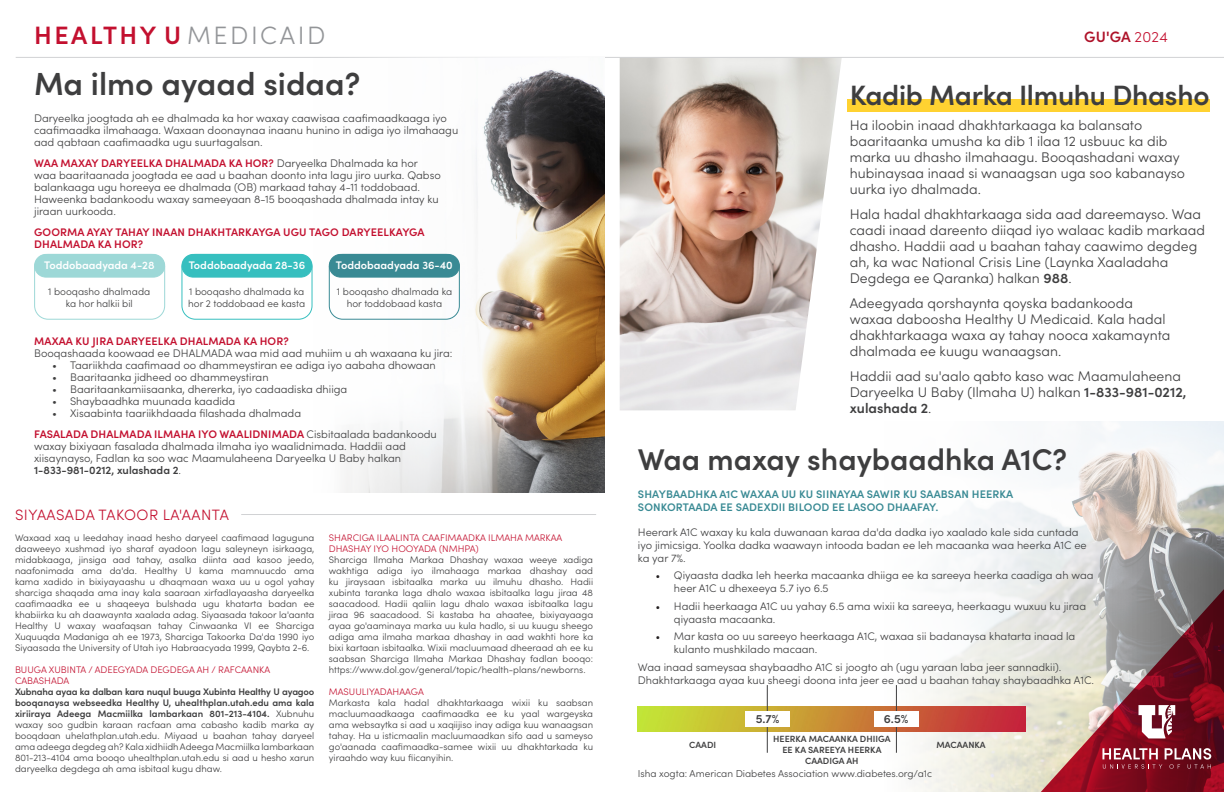
<style>
.page{position:relative;width:1224px;height:792px;background:#fff}
.page>*{position:absolute;margin:0;border:0;box-sizing:border-box;transform-origin:0 0}
.t1{font:600 32px "Sofia Pro";color:#3e3e3f}
.t2{font:600 30px "Sofia Pro";color:#3e3e3f}
.t3{font:600 28px "Sofia Pro";letter-spacing:-.01em;color:#3e3e3f}
.t4{font:600 25.2px "Sofia Pro";letter-spacing:.1em;color:#c3102f}
.t5{font:300 15px "Sofia Pro";letter-spacing:.03em;color:#c3102f}
.t6{font:600 15px "Sofia Pro";color:#ae1229}
.t7{font:300 14px/16px "Sofia Pro";color:#3e3e3f}
.t8{font:600 12px "Sofia Pro";color:#3e3e3f}
.t9{font:300 11px/12px "Sofia Pro";color:#3e3e3f}
.t10{font:600 11px/12px "Sofia Pro";letter-spacing:.01em;color:#c3102f}
.t11{font:600 11px/13.2px "Sofia Pro";letter-spacing:.01em;color:#398a94}
.t12{font:600 11px "Sofia Pro";color:#fff}
.t13{font:300 10px/12px "Sofia Pro";color:#3e3e3f;text-align:center}
.t14{font:300 9.5px/11px "Sofia Pro";color:#3e3e3f;text-align:justify}
.t15{font:300 9.5px/11px "Sofia Pro";color:#c3102f}
.t16{font:600 9px/10.8px "Sofia Pro";color:#3e3e3f;text-align:center}
.s1{font-weight:300;color:#939598}
.s2{font-weight:600;color:#c3102f}
.s3{font-weight:600}
.s4{font-weight:300;color:#c3102f}
.s5{font-family:"Minion Pro";font-weight:400;color:#231f20}
</style>
<div class="page">
<div style="left:847px;top:99px;width:363px;height:13px;background:#ffd231"></div>
<img style="left:620px;top:58px;width:222px;height:352px">
<hr style="left:16px;top:57px;width:1208px;height:1px;background:#d1d2d4">
<hr style="left:241px;top:514px;width:355px;height:1px;background:#d1d2d4">
<img style="left:281px;top:57px;width:324px;height:435px">
<img style="left:835px;top:422px;width:389px;height:370px">
<svg style="left:1033px;top:579px;width:191px;height:213px;background:#a5777a"></svg>
<svg style="left:1102px;top:748px;width:109px;height:21px;background:#984451"></svg>
<svg style="left:1139px;top:705px;width:36px;height:33px"></svg>
<img style="left:638px;top:707px;width:388px;height:24px">
<hr style="left:767px;top:685px;width:1px;height:68px;background:#3e3e3f">
<hr style="left:896px;top:685px;width:1px;height:68px;background:#3e3e3f">
<div style="left:745px;top:711px;width:45px;height:16px;background:#fff"></div>
<div style="left:874px;top:711px;width:44px;height:16px;background:#fff"></div>
<div style="left:34px;top:254px;width:131px;height:66px;border:1px solid #9dd8d7;border-radius:14px"></div>
<div style="left:35px;top:254px;width:130px;height:23px;background:#9dd8d7;border-radius:11px"></div>
<div style="left:34px;top:254px;width:131px;height:24px;border:1px solid #9dd8d7;border-radius:11px"></div>
<div style="left:181px;top:254px;width:132px;height:66px;border:1px solid #36bfbf;border-radius:14px"></div>
<div style="left:182px;top:254px;width:130px;height:23px;background:#36bfbf;border-radius:11px"></div>
<div style="left:181px;top:254px;width:132px;height:24px;border:1px solid #36bfbf;border-radius:11px"></div>
<div style="left:329px;top:254px;width:131px;height:66px;border:1px solid #398a94;border-radius:14px"></div>
<div style="left:329px;top:254px;width:130px;height:23px;background:#398a94;border-radius:11px"></div>
<div style="left:329px;top:254px;width:131px;height:24px;border:1px solid #398a94;border-radius:11px"></div>
<p class="t4" style="left:34px;top:16px;width:293px">HEALTHY U <span class="s1">MEDICAID</span></p>
<p class="t1" style="left:34px;top:60px;width:328px">Ma ilmo ayaad sidaa?</p>
<p class="t9" style="left:34px;top:111px;width:426px">Daryeelka joogtada ah ee dhalmada ka hor waxay caawisaa caafimaadkaaga iyo caafimaadka ilmahaaga. Waxaan doonaynaa inaanu hunino in adiga iyo ilmahaagu aad qabtaan caafimaadka ugu suurtagalsan.</p>
<p class="t9" style="left:34px;top:156px;width:408px"><span class="s2">WAA MAXAY DARYEELKA DHALMADA KA HOR?</span> Daryeelka Dhalmada ka hor waa baaritaanada joogtada ee aad u baahan doonto inta lagu jiro uurka. Qabso balankaaga ugu horeeya ee dhalmada (OB) markaad tahay 4-11 toddobaad.<br>Haweenka badankoodu waxay sameeyaan 8-15 booqashada dhalmada intay ku jiraan uurkooda.</p>
<p class="t10" style="left:34px;top:225px;width:392px">GOORMA AYAY TAHAY INAAN DHAKHTARKAYGA UGU TAGO DARYEELKAYGA<br>DHALMADA KA HOR?</p>
<p class="t12" style="left:44px;top:257px;width:112px">Toddobaadyada 4-28</p>
<p class="t13" style="left:48px;top:285px;width:104px">1 booqasho dhalmada ka hor halkii bil</p>
<p class="t12" style="left:189px;top:257px;width:118px">Toddobaadyada 28-36</p>
<p class="t13" style="left:188px;top:285px;width:119px;text-align:left">1 booqasho dhalmada ka hor 2 toddobaad ee kasta</p>
<p class="t12" style="left:336px;top:257px;width:118px">Toddobaadyada 36-40</p>
<p class="t13" style="left:337px;top:285px;width:117px">1 booqasho dhalmada ka hor toddobaad kasta</p>
<p class="t10" style="left:34px;top:334px;width:256px">MAXAA KU JIRA DARYEELKA DHALMADA KA HOR?</p>
<p class="t9" style="left:34px;top:347px;width:420px">Booqashaada koowaad ee DHALMADA waa mid aad muhiim u ah waxaana ku jira:</p>
<p class="t9" style="left:52px;top:359px;width:385px">• Taariikhda caafimaad oo dhammeystiran ee adiga iyo aabaha dhowaan</p>
<p class="t9" style="left:52px;top:371px;width:218px">• Baaritaanka jidheed oo dhammeystiran</p>
<p class="t9" style="left:52px;top:383px;width:297px">• Baaritaankamiisaanka, dhererka, iyo cadaadiska dhiiga</p>
<p class="t9" style="left:52px;top:395px;width:185px">• Shaybaadhka muunada kaadida</p>
<p class="t9" style="left:52px;top:407px;width:251px">• Xisaabinta taariikhdaada filashada dhalmada</p>
<p class="t9" style="left:34px;top:428px;width:404px"><span class="s2">FASALADA DHALMADA ILMAHA IYO WAALIDNIMADA</span> Cisbitaalada badankoodu waxay bixiyaan fasalada dhalmada ilmaha iyo waalidnimada. Haddii aad xiisaynayso, Fadlan ka soo wac Maamulaheena Daryeelka U Baby halkan <span class="s3">1-833-981-0212, xulashada 2</span>.</p>
<p class="t5" style="left:15px;top:503px;width:215px">SIYAASADA TAKOOR LA'AANTA</p>
<p class="t14" style="left:15px;top:531px;width:301px">Waxaad xaq u leedahay inaad hesho daryeel caafimaad laguguna daaweeyo xushmad iyo sharaf ayadoon lagu saleyneyn isirkaaga, midabkaaga, jinsiga aad tahay, asalka diinta aad kasoo jeedo, naafonimada ama da'da. Healthy U kama mamnuucdo ama kama xadido in bixiyayaashu u dhaqmaan waxa uu u ogol yahay sharciga shaqada ama inay kala saaraan xirfadlayaasha daryeelka caafimaadka ee u shaqeeya bulshada ugu khatarta badan ee khabiirka ku ah daawaynta xaalada adag. Siyaasada takoor la'aanta Healthy U waxay waafaqsan tahay Cinwaanka VI ee Sharciga Xuquuqda Madaniga ah ee 1973, Sharciga Takoorka Da'da 1990 iyo Siyaasada the University of Utah iyo Habraacyada 1999, Qaybta 2-6.</p>
<p class="t15" style="left:15px;top:663px;width:257px">BUUGA XUBINTA / ADEEGYADA DEGDEGA AH / RAFCAANKA<br>CABASHADA</p>
<p class="t14" style="left:15px;top:685px;width:301px"><span class="s3">Xubnaha ayaa ka dalban kara nuqul buuga Xubinta Healthy U ayagoo booqanaysa webseedka Healthy U, uhealthplan.utah.edu ama kala xiriiraya Adeega Macmiilka lambarkaan 801-213-4104.</span> Xubnuhu waxay soo gudbin karaan racfaan ama cabasho kadib marka ay booqdaan uhelathplan.utah.edu. Miyaad u baahan tahay daryeel ama adeega degdeg ah? Kala xidhiidh Adeega Macmiilka lambarkaan 801-213-4104 ama booqo uhealthplan.utah.edu si aad u hesho xarun daryeelka degdega ah ama isbitaal kugu dhaw.</p>
<p class="t15" style="left:329px;top:531px;width:235px">SHARCIGA ILAALINTA CAAFIMAADKA ILMAHA MARKAA<br>DHASHAY IYO HOOYADA (NMHPA)</p>
<p class="t14" style="left:329px;top:553px;width:266px">Sharciga Ilmaha Markaa Dhashay waxaa weeye xadiga wakhtiga adiga iyo ilmahaaga markaa dhashay aad ku jiraysaan isbitaalka marka uu ilmuhu dhasho. Hadii xubinta taranka laga dhalo waxaa isbitaalka lagu jiraa 48 saacadood. Hadii qaliin lagu dhalo waxaa isbitaalka lagu jiraa 96 saacadood. Si kastaba ha ahaatee, bixiyayaaga ayaa go'aaminaya marka uu kula hadlo, si uu kuugu sheego adiga ama ilmaha markaa dhashay in aad wakhti hore ka bixi kartaan isbitaalka. Wixii macluumaad dheeraad ah ee ku saabsan Sharciga Ilmaha Markaa Dhashay fadlan booqo: https://www.dol.gov/general/topic/health-plans/newborns.</p>
<p class="t15" style="left:329px;top:685px;width:96px">MASUULIYADAHAAGA</p>
<p class="t14" style="left:329px;top:696px;width:266px">Markasta kala hadal dhakhtarkaaga wixii ku saabsan macluumaadkaaga caafimaadka ee ku yaal wargeyska ama websaytka si aad u xaqiijiso inay adiga kuu wanaagsan tahay. Ha u isticmaalin macluumaadkan sifo aad u sameyso go'aanada caafimaadka-samee wixii uu dhakhtarkada ku yiraahdo way kuu fiicanyihin.</p>
<p class="t6" style="left:1084px;top:25px;width:85px">GU'GA <span class="s4">2024</span></p>
<p class="t3" style="left:850px;top:74px;width:361px">Kadib Marka Ilmuhu Dhasho</p>
<p class="t7" style="left:850px;top:116px;width:337px">Ha iloobin inaad dhakhtarkaaga ka balansato baaritaanka umusha ka dib 1 ilaa 12 usbuuc ka dib marka uu dhasho ilmahaagu. Booqashadani waxay hubinaysaa inaad si wanaagsan uga soo kabanayso uurka iyo dhalmada.</p>
<p class="t7" style="left:850px;top:205px;width:357px">Hala hadal dhakhtarkaaga sida aad dareemayso. Waa caadi inaad dareento diiqad iyo walaac kadib markaad dhasho. Haddii aad u baahan tahay caawimo degdeg ah, ka wac National Crisis Line (Laynka Xaaladaha Degdega ee Qaranka) halkan <span class="s3">988</span>.</p>
<p class="t7" style="left:850px;top:294px;width:322px">Adeegyada qorshaynta qoyska badankooda waxaa daboosha Healthy U Medicaid. Kala hadal dhakhtarkaaga waxa ay tahay nooca xakamaynta dhalmada ee kuugu wanaagsan.</p>
<p class="t7" style="left:850px;top:367px;width:338px">Haddii aad su'aalo qabto kaso wac Maamulaheena<br>Daryeelka U Baby (Ilmaha U) halkan <span class="s3">1-833-981-0212, xulashada 2</span>.</p>
<p class="t2" style="left:638px;top:437px;width:431px">Waa maxay shaybaadhka A1C?</p>
<p class="t11" style="left:638px;top:487px;width:377px">SHAYBAADHKA A1C WAXAA UU KU SIINAYAA SAWIR KU SAABSAN HEERKA<br>SONKORTAADA EE SADEXDII BILOOD EE LASOO DHAAFAY.</p>
<p class="t9" style="left:638px;top:525px;width:450px;line-height:13px">Heerark A1C waxay ku kala duwanaan karaa da'da dadka iyo xaalado kale sida cuntada iyo jimicsiga. Yoolka dadka waawayn intooda badan ee leh macaanka waa heerka A1C ee ka yar 7%.</p>
<p class="t9" style="left:674px;top:568px;width:421px;line-height:13px;text-indent:-18px"><span class="s5">•</span> Qiyaasta dadka leh heerka macaanka dhiiga ee ka sareeya heerka caadiga ah waa heer A1C u dhexeeya 5.7 iyo 6.5</p>
<p class="t9" style="left:674px;top:599px;width:414px;line-height:13px;text-indent:-18px"><span class="s5">•</span> Hadii heerkaaga A1C uu yahay 6.5 ama wixii ka sareeya, heerkaagu wuxuu ku jiraa qiyaasta macaanka.</p>
<p class="t9" style="left:674px;top:629px;width:403px;line-height:13px;text-indent:-18px"><span class="s5">•</span> Mar kasta oo uu sareeyo heerkaaga A1C, waxaa sii badanaysa khatarta inaad la kulanto mushkilado macaan.</p>
<p class="t9" style="left:638px;top:660px;width:458px;line-height:13px">Waa inaad sameysaa shaybaadho A1C si joogto ah (ugu yaraan laba jeer sannadkii).<br>Dhakhtarkaaga ayaa kuu sheegi doona inta jeer ee aad u baahan tahay shaybaadhka A1C.</p>
<p class="t8" style="left:756px;top:710px;width:25px">5.7%</p>
<p class="t8" style="left:884px;top:710px;width:26px">6.5%</p>
<p class="t16" style="left:689px;top:739px;width:28px">CAADI</p>
<p class="t16" style="left:773px;top:733px;width:119px">HEERKA MACAANKA DHIIGA<br>EE KA SAREEYA HEERKA<br>CAADIGA AH</p>
<p class="t16" style="left:936px;top:739px;width:51px">MACAANKA</p>
<p class="t13" style="left:638px;top:767px;width:296px">Isha xogta: American Diabetes Association www.diabetes.org/a1c</p>
</div>
